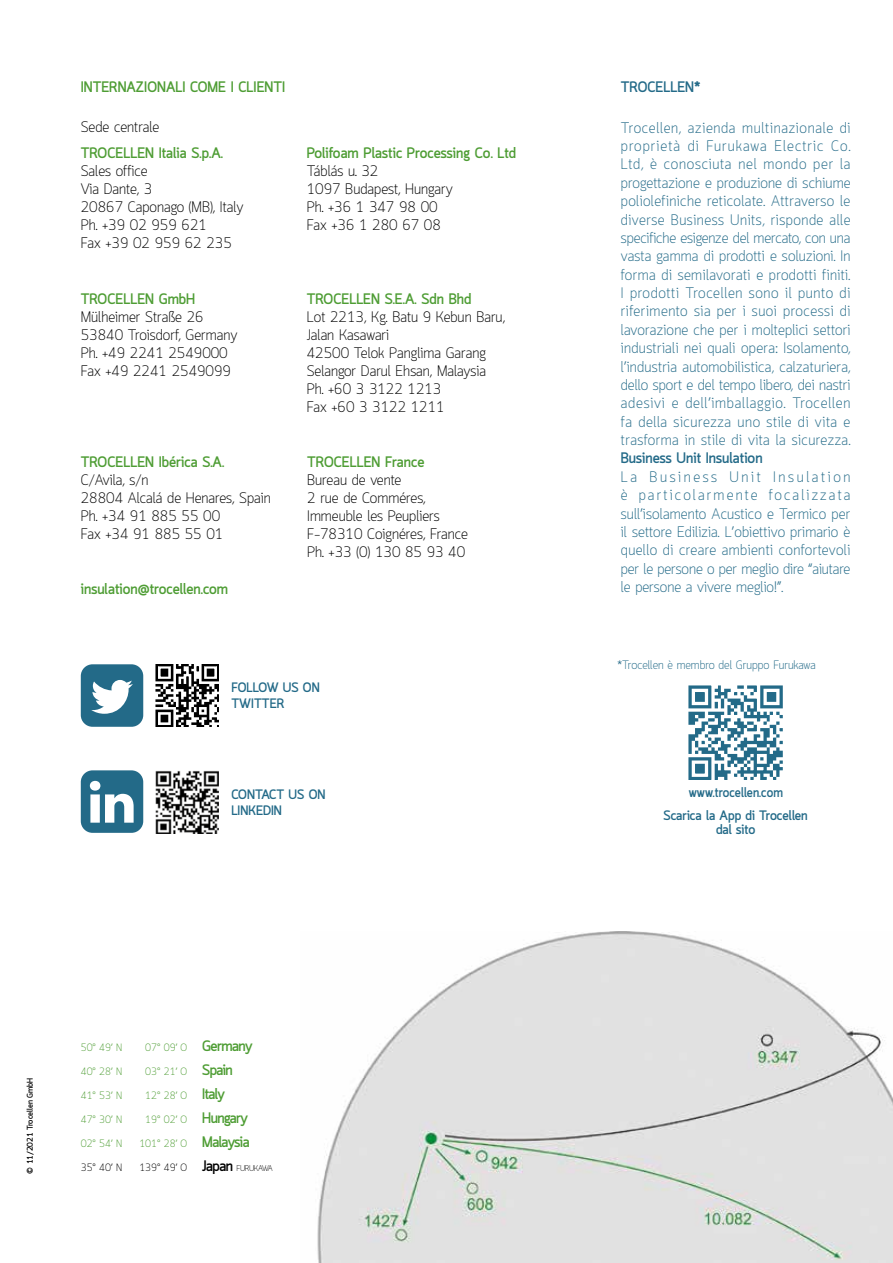
<style>
.page{position:relative;width:893px;height:1263px;background:#fff}
.page>*{position:absolute;margin:0;border:0;box-sizing:border-box;transform-origin:0 0}
.t1{font:300 15px/18.3px "Quark";color:#236a88;text-align:justify}
.t2{font:300 15px/18px "Quark";color:#000}
.t3{font:700 15px "Quark";color:#4e9d34}
.t4{font:700 15px "Quark";color:#236a88}
.t5{font:700 13.5px/16.2px "Quark";color:#236a88}
.t6{font:700 13.5px "Quark";color:#236a88;scale:.95 1}
.t7{font:300 12px "Quark";color:#236a88}
.t8{font:300 10.5px "Quark";color:#4e9d34}
.t9{font:300 10.5px "Quark";color:#000}
.t10{font:700 8.25px "Quark";color:#000}
.s1{font-weight:700;font-size:15px}
.s2{font-size:8.25px}
</style>
<div class="page">
<img style="left:317px;top:931px;width:576px;height:332px">
<img style="left:689px;top:686px;width:93px;height:93px">
<img style="left:156px;top:664px;width:62px;height:63px">
<svg style="left:81px;top:664px;width:62px;height:63px"></svg>
<img style="left:156px;top:771px;width:62px;height:62px">
<svg style="left:81px;top:770px;width:62px;height:63px"></svg>
<p class="t3" style="left:81px;top:78px;width:206px">INTERNAZIONALI COME I CLIENTI</p>
<p class="t2" style="left:81px;top:119px;width:80px">Sede centrale</p>
<p class="t3" style="left:81px;top:144px;width:144px">TROCELLEN Italia S.p.A.</p>
<p class="t2" style="left:81px;top:163px;width:164px">Sales office<br>Via Dante, 3<br>20867 Caponago (MB), Italy<br>Ph. +39 02 959 621<br>Fax +39 02 959 62 235</p>
<p class="t3" style="left:81px;top:290px;width:116px">TROCELLEN GmbH</p>
<p class="t2" style="left:81px;top:309px;width:158px">Mülheimer Straße 26<br>53840 Troisdorf, Germany<br>Ph. +49 2241 2549000<br>Fax +49 2241 2549099</p>
<p class="t3" style="left:81px;top:453px;width:145px">TROCELLEN Ibérica S.A.</p>
<p class="t2" style="left:81px;top:471px;width:192px">C/Avila, s/n<br>28804 Alcalá de Henares, Spain<br>Ph. +34 91 885 55 00<br>Fax +34 91 885 55 01</p>
<p class="t3" style="left:81px;top:580px;width:149px">insulation@trocellen.com</p>
<p class="t3" style="left:307px;top:144px;width:211px">Polifoam Plastic Processing Co. Ltd</p>
<p class="t2" style="left:307px;top:163px;width:148px">Táblás u. 32<br>1097 Budapest, Hungary<br>Ph. +36 1 347 98 00<br>Fax +36 1 280 67 08</p>
<p class="t3" style="left:307px;top:290px;width:166px">TROCELLEN S.E.A. Sdn Bhd</p>
<p class="t2" style="left:307px;top:309px;width:200px">Lot 2213, Kg. Batu 9 Kebun Baru,<br>Jalan Kasawari<br>42500 Telok Panglima Garang<br>Selangor Darul Ehsan, Malaysia<br>Ph. +60 3 3122 1213<br>Fax +60 3 3122 1211</p>
<p class="t3" style="left:307px;top:453px;width:119px">TROCELLEN France</p>
<p class="t2" style="left:307px;top:471px;width:162px">Bureau de vente<br>2 rue de Comméres,<br>Immeuble les Peupliers<br>F-78310 Coignéres, France<br>Ph. +33 (0) 130 85 93 40</p>
<p class="t5" style="left:231px;top:681px;width:90px">FOLLOW US ON<br>TWITTER</p>
<p class="t4" style="left:621px;top:78px;width:81px">TROCELLEN*</p>
<p class="t1" style="left:621px;top:119px;width:231px">Trocellen, azienda multinazionale di proprietà di Furukawa Electric Co.<br>Ltd, è conosciuta nel mondo per la progettazione e produzione di schiume poliolefiniche reticolate. Attraverso le diverse Business Units, risponde alle specifiche esigenze del mercato, con una vasta gamma di prodotti e soluzioni. In forma di semilavorati e prodotti finiti.<br>I prodotti Trocellen sono il punto di riferimento sia per i suoi processi di lavorazione che per i molteplici settori industriali nei quali opera: Isolamento, l’industria automobilistica, calzaturiera, dello sport e del tempo libero, dei nastri adesivi e dell’imballaggio. Trocellen fa della sicurezza uno stile di vita e trasforma in stile di vita la sicurezza.</p>
<p class="t4" style="left:621px;top:450px;width:143px">Business Unit Insulation</p>
<p class="t1" style="left:621px;top:469px;width:231px">La Business Unit Insulation è particolarmente focalizzata sull’isolamento Acustico e Termico per il settore Edilizia. L’obiettivo primario è quello di creare ambienti confortevoli per le persone o per meglio dire “aiutare le persone a vivere meglio!”.</p>
<p class="t7" style="left:617px;top:658px;width:200px">*Trocellen è membro del Gruppo Furukawa</p>
<p class="t5" style="left:231px;top:787px;width:96px">CONTACT US ON<br>LINKEDIN</p>
<p class="t6" style="left:689px;top:784px;width:101px">www.trocellen.com</p>
<p class="t5" style="left:663px;top:810px;width:146px;line-height:13.5px;text-align:center">Scarica la App di Trocellen dal sito</p>
<p class="t10" style="left:25px;top:1174px;width:97px;rotate:-90deg">© 11/2021 Trocellen GmbH</p>
<p class="t8" style="left:81px;top:1042px;width:43px">50° 49’ N</p>
<p class="t8" style="left:145px;top:1042px;width:109px">07° 09’ O <span class="s1">Germany</span></p>
<p class="t8" style="left:81px;top:1066px;width:43px">40° 28’ N</p>
<p class="t8" style="left:145px;top:1066px;width:89px">03° 21’ O <span class="s1">Spain</span></p>
<p class="t8" style="left:81px;top:1090px;width:43px">41° 53’ N</p>
<p class="t8" style="left:145px;top:1090px;width:81px">12° 28’ O <span class="s1">Italy</span></p>
<p class="t8" style="left:81px;top:1114px;width:43px">47° 30’ N</p>
<p class="t8" style="left:145px;top:1114px;width:104px">19° 02’ O <span class="s1">Hungary</span></p>
<p class="t8" style="left:81px;top:1138px;width:43px">02° 54’ N</p>
<p class="t8" style="left:139px;top:1138px;width:112px">101° 28’ O <span class="s1">Malaysia</span></p>
<p class="t9" style="left:81px;top:1162px;width:43px">35° 40’ N</p>
<p class="t9" style="left:139px;top:1162px;width:135px">139° 49’ O <span class="s1">Japan</span> <span class="s2">FURUKAWA</span></p>
</div>
